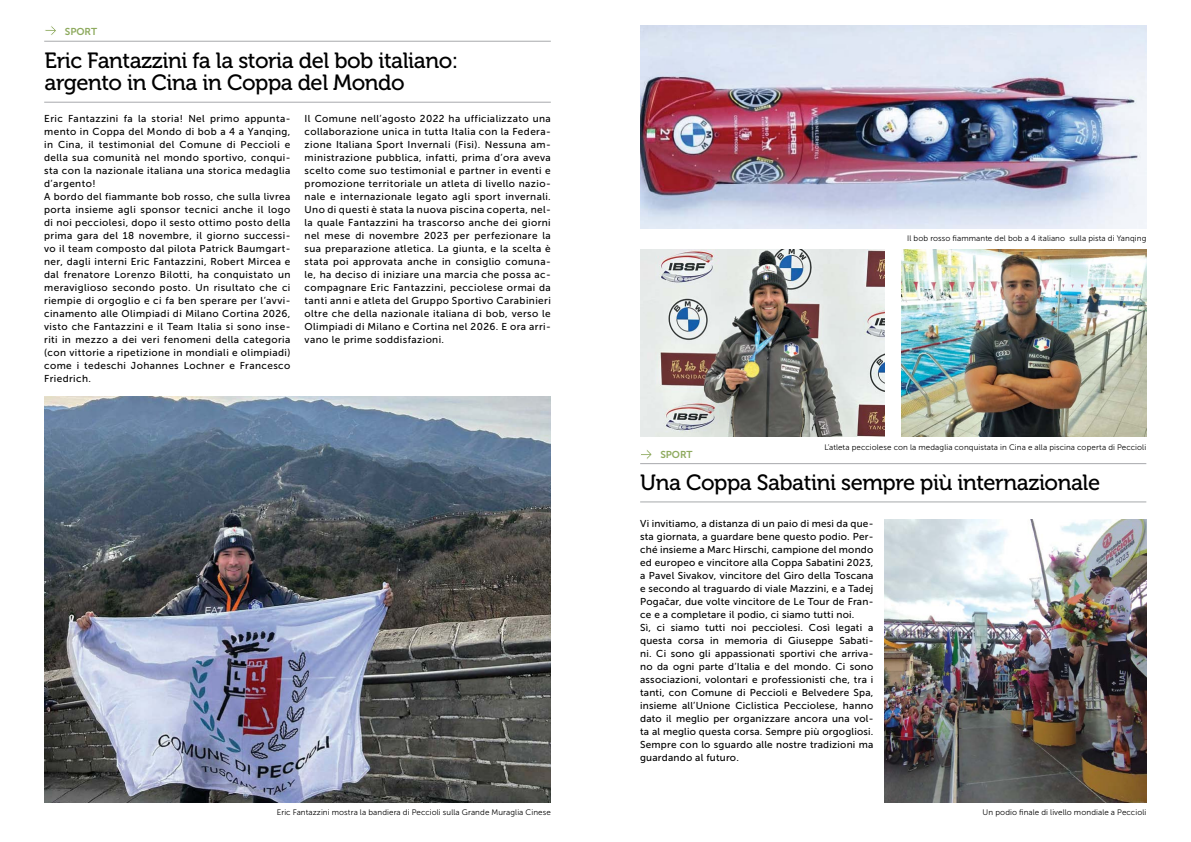
<style>
.page{position:relative;width:1191px;height:842px;background:#fff}
.page>*{position:absolute;margin:0;border:0;box-sizing:border-box;transform-origin:0 0}
.t1{font:22px/22px "Museo 500";letter-spacing:-.02em;color:#000}
.t2{font:10px/13px "Museo Sans 500";letter-spacing:.04em;color:#000}
.t3{font:10px/13px "Museo Sans 500";letter-spacing:.02em;color:#000}
.t4{font:10px "Museo Sans 700";letter-spacing:-.005em;color:#8eaa5e}
.t5{font:8px "Museo Sans 300";letter-spacing:.01em;color:#000}
</style>
<div class="page">
<hr style="left:44px;top:41px;width:507px;height:1px;background:#a7a9ac">
<svg style="left:45px;top:26px;width:11px;height:9px"></svg>
<hr style="left:44px;top:102px;width:507px;height:1px;background:#a7a9ac">
<hr style="left:640px;top:463px;width:506px;height:1px;background:#a7a9ac">
<svg style="left:641px;top:450px;width:11px;height:9px"></svg>
<hr style="left:640px;top:502px;width:506px;height:1px;background:#a7a9ac">
<img style="left:640px;top:250px;width:244px;height:187px">
<img style="left:902px;top:250px;width:244px;height:187px">
<img style="left:640px;top:26px;width:506px;height:202px">
<img style="left:45px;top:397px;width:506px;height:405px">
<img style="left:884px;top:519px;width:262px;height:283px">
<p class="t4" style="left:65px;top:26px;width:34px">SPORT</p>
<h1 class="t1" style="left:45px;top:50px;width:415px">Eric Fantazzini fa la storia del bob italiano: argento in Cina in Coppa del Mondo</h1>
<p class="t2" style="left:44px;top:112px;width:248px">Eric Fantazzini fa la storia! Nel primo appunta&shy;mento in Coppa del Mondo di bob a 4 a Yanqing, in Cina, il testimonial del Comune di Peccioli e della sua comunità nel mondo sportivo, conqui&shy;sta con la nazionale italiana una storica medaglia d’argento!<br>A bordo del fiammante bob rosso, che sulla livrea porta insieme agli sponsor tecnici anche il logo di noi pecciolesi, dopo il sesto ottimo posto della prima gara del 18 novembre, il giorno successi&shy;vo il team composto dal pilota Patrick Baumgart&shy;ner, dagli interni Eric Fantazzini, Robert Mircea e dal frenatore Lorenzo Bilotti, ha conquistato un meraviglioso secondo posto. Un risultato che ci riempie di orgoglio e ci fa ben sperare per l’avvi&shy;cinamento alle Olimpiadi di Milano Cortina 2026, visto che Fantazzini e il Team Italia si sono inse&shy;riti in mezzo a dei veri fenomeni della categoria (con vittorie a ripetizione in mondiali e olimpiadi) come i tedeschi Johannes Lochner e Francesco Friedrich.</p>
<p class="t2" style="left:304px;top:112px;width:248px;text-align:justify">Il Comune nell’agosto 2022 ha ufficializzato una collaborazione unica in tutta Italia con la Federa&shy;zione Italiana Sport Invernali (Fisi). Nessuna am&shy;ministrazione pubblica, infatti, prima d’ora aveva scelto come suo testimonial e partner in eventi e promozione territoriale un atleta di livello nazio&shy;nale e internazionale legato agli sport invernali.<br>Uno di questi è stata la nuova piscina coperta, nel&shy;la quale Fantazzini ha trascorso anche dei giorni nel mese di novembre 2023 per perfezionare la sua preparazione atletica. La giunta, e la scelta è stata poi approvata anche in consiglio comuna&shy;le, ha deciso di iniziare una marcia che possa ac&shy;compagnare Eric Fantazzini, pecciolese ormai da tanti anni e atleta del Gruppo Sportivo Carabinieri oltre che della nazionale italiana di bob, verso le Olimpiadi di Milano e Cortina nel 2026. E ora arri&shy;vano le prime soddisfazioni.</p>
<p class="t5" style="left:277px;top:808px;width:275px">Eric Fantazzini mostra la bandiera di Peccioli sulla Grande Muraglia Cinese</p>
<p class="t5" style="left:907px;top:234px;width:241px">Il bob rosso fiammante del bob a 4 italiano sulla pista di Yanqing</p>
<p class="t5" style="left:824px;top:442px;width:323px">L’atleta pecciolese con la medaglia conquistata in Cina e alla piscina coperta di Peccioli</p>
<p class="t4" style="left:660px;top:449px;width:34px">SPORT</p>
<h1 class="t1" style="left:640px;top:472px;width:461px">Una Coppa Sabatini sempre più internazionale</h1>
<p class="t3" style="left:640px;top:517px;width:235px">Vi invitiamo, a distanza di un paio di mesi da que&shy;sta giornata, a guardare bene questo podio. Per&shy;ché insieme a Marc Hirschi, campione del mondo ed europeo e vincitore alla Coppa Sabatini 2023, a Pavel Sivakov, vincitore del Giro della Toscana e secondo al traguardo di viale Mazzini, e a Tadej Pogačar, due volte vincitore de Le Tour de Fran&shy;ce e a completare il podio, ci siamo tutti noi.<br>Sì, ci siamo tutti noi pecciolesi. Così legati a questa corsa in memoria di Giuseppe Sabati&shy;ni. Ci sono gli appassionati sportivi che arriva&shy;no da ogni parte d’Italia e del mondo. Ci sono associazioni, volontari e professionisti che, tra i tanti, con Comune di Peccioli e Belvedere Spa, insieme all’Unione Ciclistica Pecciolese, hanno dato il meglio per organizzare ancora una vol&shy;ta al meglio questa corsa. Sempre più orgogliosi.<br>Sempre con lo sguardo alle nostre tradizioni ma guardando al futuro.</p>
<p class="t5" style="left:982px;top:808px;width:165px">Un podio finale di livello mondiale a Peccioli</p>
</div>
